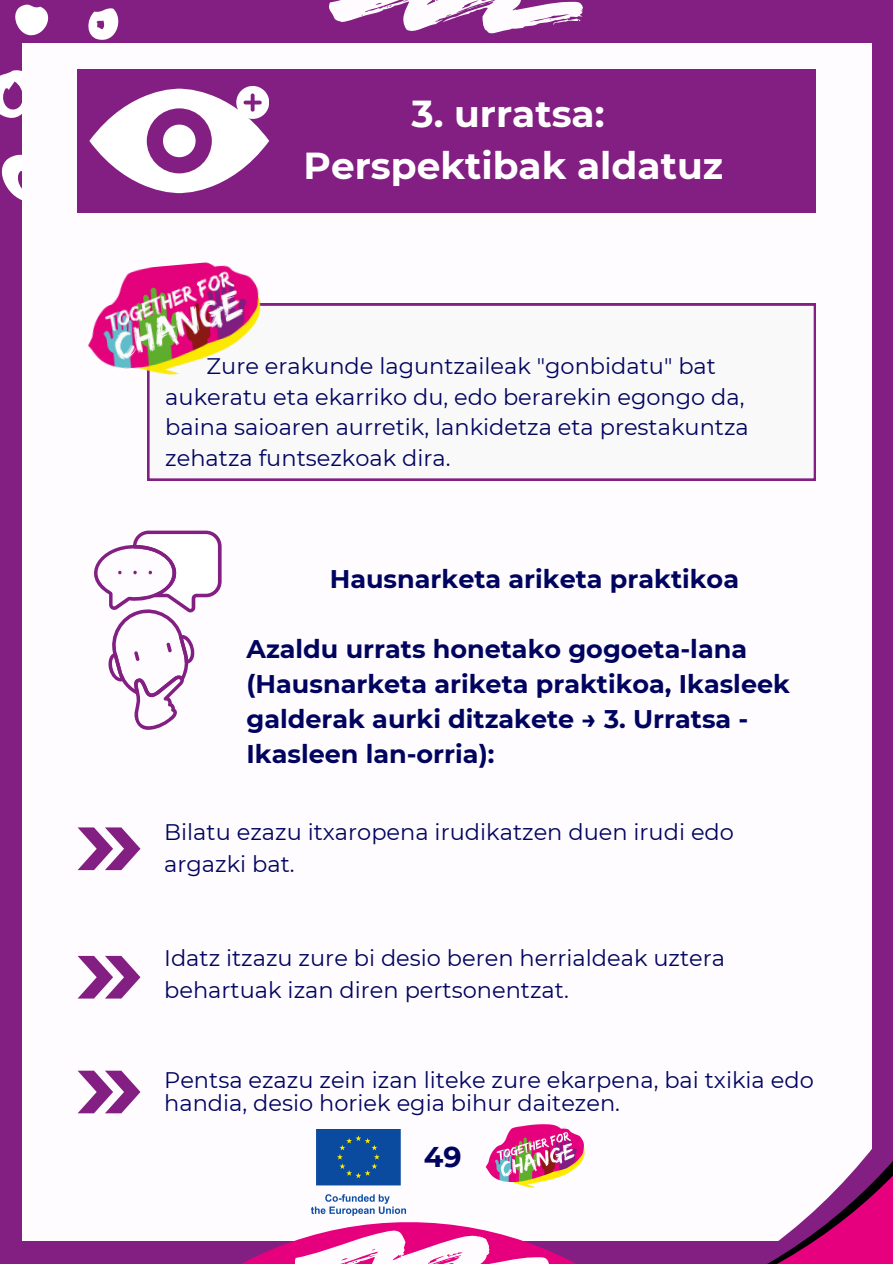
<style>
.page{position:relative;width:893px;height:1264px;background:#fff}
.page>*{position:absolute;margin:0;border:0;box-sizing:border-box;transform-origin:0 0}
.t1{font:700 37.5px/51.8px "Montserrat";color:#fff;text-align:center}
.t2{font:700 28.5px "Montserrat";color:#01045f}
.t3{font:700 25.5px/34.8px "Montserrat";color:#01045f}
.t4{font:22.5px/30.3px "Montserrat";color:#01045f}
</style>
<div class="page">
<div style="left:0;top:0;width:892px;height:1263px;background:#831f82"></div>
<svg style="left:15px;top:4px;width:34px;height:32px"></svg>
<svg style="left:88px;top:8px;width:31px;height:32px"></svg>
<svg style="left:0;top:64px;width:23px;height:71px"></svg>
<svg style="left:1px;top:152px;width:22px;height:50px"></svg>
<div style="left:23px;top:43px;width:848px;height:1197px;background:#fefcff"></div>
<svg style="left:195px;top:1124px;width:422px;height:139px"></svg>
<svg style="left:329px;top:0;width:253px;height:34px"></svg>
<svg style="left:295px;top:1230px;width:253px;height:33px;background:#f188c3"></svg>
<div style="left:77px;top:69px;width:738px;height:143px;background:#831f82"></div>
<svg style="left:89px;top:86px;width:180px;height:108px"></svg>
<div style="left:163px;top:125px;width:32px;height:32px;background:#fff;border-radius:50%"></div>
<svg style="left:147px;top:303px;width:668px;height:177px"></svg>
<img style="left:87px;top:262px;width:182px;height:122px">
<svg style="left:94px;top:530px;width:127px;height:200px"></svg>
<svg style="left:78px;top:827px;width:62px;height:43px"></svg>
<svg style="left:78px;top:955px;width:62px;height:43px"></svg>
<svg style="left:78px;top:1070px;width:62px;height:43px"></svg>
<svg style="left:617px;top:1063px;width:275px;height:200px"></svg>
<p class="t1" style="left:303px;top:88px;width:421px">3. urratsa:<br>Perspektibak aldatuz</p>
<p class="t4" style="left:165px;top:351px;width:585px;text-indent:41px">Zure erakunde laguntzaileak "gonbidatu" bat aukeratu eta ekarriko du, edo berarekin egongo da, baina saioaren aurretik, lankidetza eta prestakuntza zehatza funtsezkoak dira.</p>
<p class="t3" style="left:330px;top:562px;width:411px">Hausnarketa ariketa praktikoa</p>
<p class="t3" style="left:246px;top:631px;width:545px">Azaldu urrats honetako gogoeta-lana (Hausnarketa ariketa praktikoa, Ikasleek galderak aurki ditzakete → 3. Urratsa - Ikasleen lan-orria):</p>
<p class="t4" style="left:164px;top:816px;width:571px;line-height:31.5px">Bilatu ezazu itxaropena irudikatzen duen irudi edo argazki bat.</p>
<h1 class="t4" style="left:164px;top:942px;width:562px;line-height:31.5px">Idatz itzazu zure bi desio beren herrialdeak uztera behartuak izan diren pertsonentzat.</h1>
<p class="t4" style="left:164px;top:1068px;width:651px;line-height:22.5px">Pentsa ezazu zein izan liteke zure ekarpena, bai txikia edo handia, desio horiek egia bihur daitezen.</p>
<p class="t2" style="left:424px;top:1139px;width:39px">49</p>
</div>
